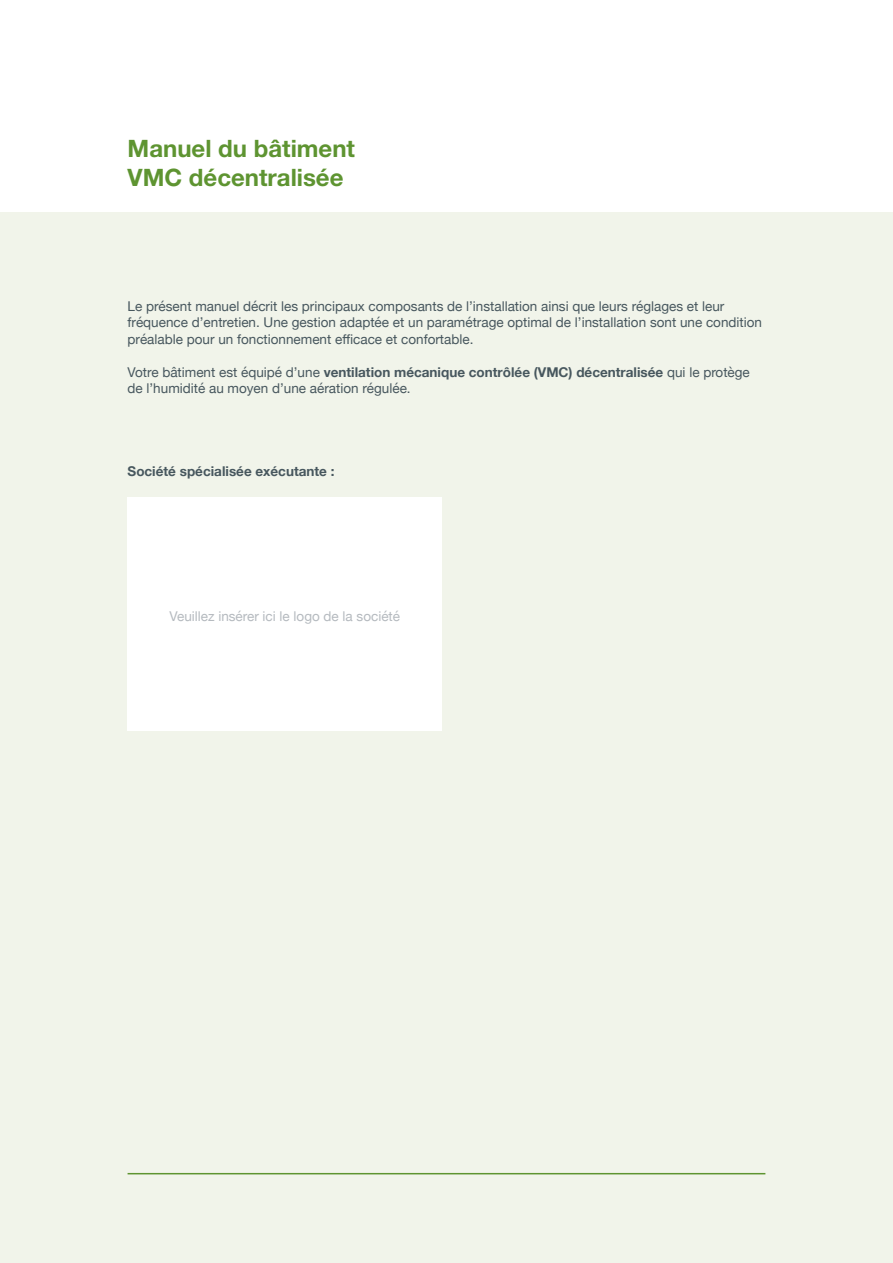
<style>
.page{position:relative;width:893px;height:1263px;background:#fff}
.page>*{position:absolute;margin:0;border:0;box-sizing:border-box;transform-origin:0 0}
.t1{font:700 24px/28.8px "Helvetica Neue LT Std";color:#5e9431}
.t2{font:13.5px/16.5px "Helvetica Neue";color:#47575e}
.t3{font:13.5px "Helvetica Neue";color:#b5babf}
.t4{font:700 13.5px "Helvetica Neue";color:#47575e}
.s1{font-weight:700}
</style>
<div class="page">
<div style="left:0;top:213px;width:893px;height:1050px;background:#f1f4ea"></div>
<hr style="left:128px;top:1173px;width:637px;height:1px;background:#5e9431">
<div style="left:128px;top:497px;width:314px;height:234px;background:#fff"></div>
<h1 class="t1" style="left:128px;top:134px;width:229px">Manuel du bâtiment<br>VMC décentralisée</h1>
<p class="t2" style="left:128px;top:298px;width:636px">Le présent manuel décrit les principaux composants de l’installation ainsi que leurs réglages et leur fréquence d’entretien. Une gestion adaptée et un paramétrage optimal de l’installation sont une condition préalable pour un fonctionnement efficace et confortable.</p>
<p class="t2" style="left:128px;top:364px;width:624px">Votre bâtiment est équipé d’une <span class="s1">ventilation mécanique contrôlée (VMC) décentralisée</span> qui le protège de l’humidité au moyen d’une aération régulée.</p>
<p class="t4" style="left:128px;top:462px;width:208px">Société spécialisée exécutante :</p>
<p class="t3" style="left:170px;top:606px;width:232px">Veuillez insérer ici le logo de la société</p>
</div>
